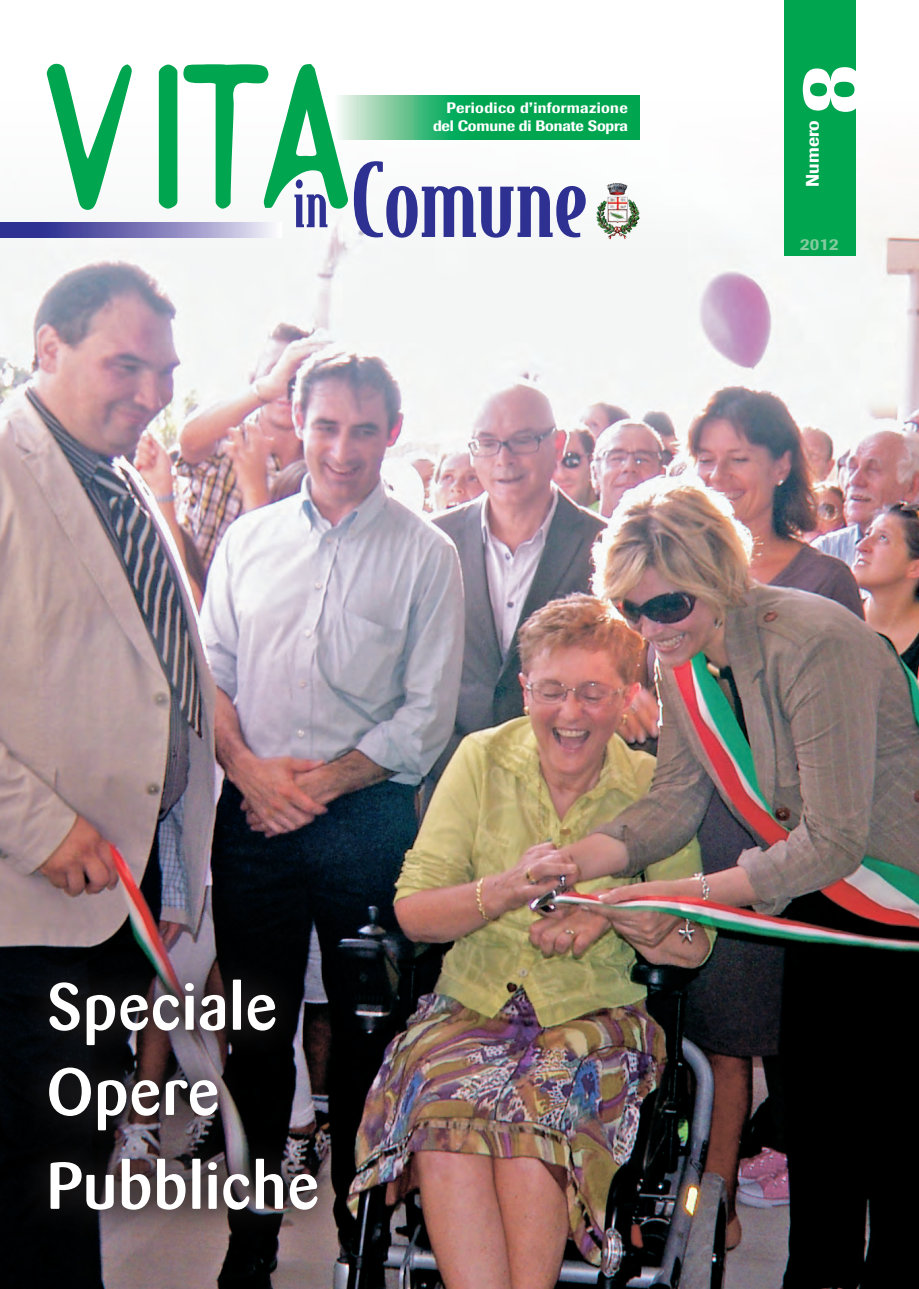
<style>
.page{position:relative;width:919px;height:1289px;background:#fff}
.page>*{position:absolute;margin:0;border:0;box-sizing:border-box;transform-origin:0 0}
.t1{font:500 88.35px "Imago";color:#fff}
.t2{font:500 65.55px/85.2px "Barmeno";letter-spacing:.015em;color:#fff}
.t3{font:500 18px "Imago";color:#fff}
.t4{font:500 16.5px "Imago";color:#83ca9e}
.t5{font:500 15px/18px "Imago";letter-spacing:.005em;color:#fff;text-align:right}
</style>
<div class="page">
<img style="left:0;top:0;width:918px;height:1288px">
<svg style="left:348px;top:95px;width:291px;height:44px;background:#29b26a"></svg>
<svg style="left:354px;top:161px;width:231px;height:77px"></svg>
<svg style="left:47px;top:64px;width:85px;height:146px"></svg>
<div style="left:159px;top:65px;width:18px;height:144px;background:#00a54f"></div>
<svg style="left:183px;top:64px;width:165px;height:163px"></svg>
<div style="left:784px;top:0;width:71px;height:255px;background:#00a54f"></div>
<img style="left:606px;top:183px;width:21px;height:41px">
<svg style="left:0;top:223px;width:281px;height:15px;background:#7d7bb9"></svg>
<svg style="left:17px;top:948px;width:332px;height:293px;background:#2b2529"></svg>
<p class="t5" style="left:433px;top:99px;width:196px">Periodico d’informazione del Comune di Bonate Sopra</p>
<h1 class="t1" style="left:776px;top:115px;width:53px;rotate:-90deg">8</h1>
<p class="t3" style="left:801px;top:187px;width:68px;rotate:-90deg">Numero</p>
<p class="t4" style="left:800px;top:234px;width:40px">2012</p>
<h2 class="t2" style="left:47px;top:964px;width:232px">Speciale<br>Opere</h2>
<h2 class="t2" style="left:47px;top:1143px;width:274px">Pubbliche</h2>
</div>
